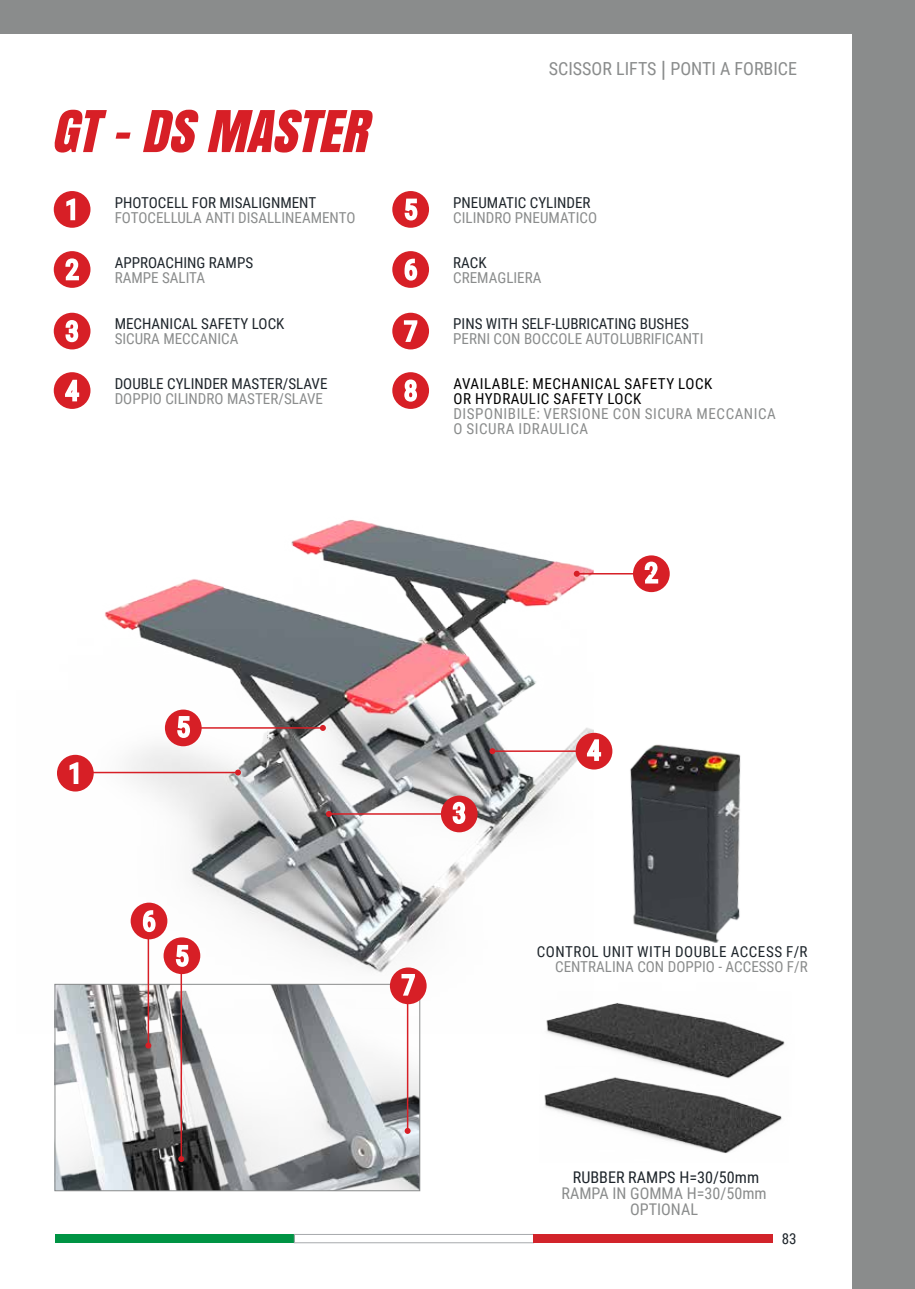
<style>
.page{position:relative;width:915px;height:1289px;background:#fff}
.page>*{position:absolute;margin:0;border:0;box-sizing:border-box;transform-origin:0 0}
.t1{font:italic 54px "Anton";color:#d71f26}
.t2{font:18px "Roboto Condensed";color:#8a8c8c}
.t3{font:16.05px/16px "Roboto Condensed";color:#8a8c8c;text-align:center}
.t4{font:16.05px "Roboto Condensed";color:#1e252b}
.t5{font:15px "Roboto Condensed";color:#8a8c8c}
.t6{font:15px "Roboto Condensed";color:#1e252b}
.t7{font:15px/15px "Roboto Condensed";letter-spacing:.035em;color:#8a8c8c}
.t8{font:15px/15px "Roboto Condensed";letter-spacing:.035em;color:#000}
.s1{font-size:22.5px}
</style>
<div class="page">
<div style="left:0;top:0;width:892px;height:34px;background:#8a8c8c"></div>
<div style="left:55px;top:1234px;width:239px;height:8px;background:#009444"></div>
<div style="left:294px;top:1234px;width:239px;height:8px;border:1px solid #a7a9ac"></div>
<div style="left:533px;top:1234px;width:239px;height:8px;background:#d2232a"></div>
<div style="left:851px;top:0;width:63px;height:1288px;background:#8a8c8c"></div>
<img style="left:54px;top:519px;width:539px;height:514px">
<img style="left:57px;top:986px;width:361px;height:202px">
<div style="left:55px;top:984px;width:365px;height:206px;border:1px solid #8a8c8c"></div>
<img style="left:610px;top:742px;width:131px;height:201px">
<div style="left:54px;top:191px;width:36px;height:37px;background:#d71f26;border-radius:50%"></div>
<div style="left:54px;top:313px;width:36px;height:36px;background:#d71f26;border-radius:50%"></div>
<div style="left:392px;top:313px;width:37px;height:36px;background:#d71f26;border-radius:50%"></div>
<div style="left:54px;top:251px;width:36px;height:37px;background:#d71f26;border-radius:50%"></div>
<div style="left:392px;top:251px;width:37px;height:37px;background:#d71f26;border-radius:50%"></div>
<svg style="left:66px;top:198px;width:10px;height:23px"></svg>
<svg style="left:65px;top:320px;width:14px;height:23px"></svg>
<svg style="left:403px;top:320px;width:15px;height:22px"></svg>
<svg style="left:65px;top:258px;width:14px;height:23px"></svg>
<svg style="left:404px;top:258px;width:14px;height:23px"></svg>
<div style="left:54px;top:372px;width:36px;height:37px;background:#d71f26;border-radius:50%"></div>
<div style="left:392px;top:191px;width:37px;height:37px;background:#d71f26;border-radius:50%"></div>
<svg style="left:65px;top:379px;width:15px;height:23px"></svg>
<svg style="left:404px;top:198px;width:14px;height:23px"></svg>
<div style="left:392px;top:372px;width:37px;height:37px;background:#d71f26;border-radius:50%"></div>
<svg style="left:404px;top:379px;width:13px;height:23px"></svg>
<div style="left:165px;top:709px;width:36px;height:37px;background:#d71f26;border-radius:50%"></div>
<div style="left:441px;top:795px;width:36px;height:37px;background:#d71f26;border-radius:50%"></div>
<div style="left:575px;top:732px;width:37px;height:37px;background:#d71f26;border-radius:50%"></div>
<div style="left:632px;top:555px;width:37px;height:37px;background:#d71f26;border-radius:50%"></div>
<div style="left:390px;top:967px;width:36px;height:37px;background:#d71f26;border-radius:50%"></div>
<div style="left:131px;top:902px;width:36px;height:37px;background:#d71f26;border-radius:50%"></div>
<div style="left:163px;top:937px;width:37px;height:37px;background:#d71f26;border-radius:50%"></div>
<div style="left:57px;top:754px;width:37px;height:37px;background:#d71f26;border-radius:50%"></div>
<svg style="left:177px;top:716px;width:13px;height:22px"></svg>
<svg style="left:452px;top:801px;width:14px;height:23px"></svg>
<svg style="left:586px;top:739px;width:16px;height:22px"></svg>
<svg style="left:644px;top:561px;width:15px;height:23px"></svg>
<hr style="left:192px;top:727px;width:131px;height:1px;background:#d71f26">
<svg style="left:320px;top:725px;width:6px;height:6px"></svg>
<hr style="left:329px;top:813px;width:130px;height:1px;background:#d71f26">
<svg style="left:326px;top:811px;width:6px;height:6px"></svg>
<hr style="left:492px;top:750px;width:85px;height:2px;background:#d71f26">
<svg style="left:489px;top:748px;width:6px;height:6px"></svg>
<hr style="left:576px;top:573px;width:75px;height:1px;background:#d71f26">
<svg style="left:573px;top:570px;width:6px;height:6px"></svg>
<hr style="left:407px;top:975px;width:1px;height:155px;background:#d71f26">
<svg style="left:404px;top:1127px;width:6px;height:6px"></svg>
<hr style="left:147px;top:910px;width:2px;height:135px;background:#d71f26">
<svg style="left:145px;top:1042px;width:6px;height:6px"></svg>
<hr style="left:180px;top:945px;width:2px;height:213px;background:#d71f26">
<svg style="left:178px;top:1155px;width:6px;height:6px"></svg>
<hr style="left:82px;top:771px;width:156px;height:2px;background:#d71f26">
<svg style="left:235px;top:769px;width:6px;height:6px"></svg>
<svg style="left:401px;top:974px;width:14px;height:22px"></svg>
<svg style="left:142px;top:910px;width:14px;height:23px"></svg>
<svg style="left:175px;top:944px;width:14px;height:23px"></svg>
<svg style="left:69px;top:762px;width:10px;height:22px"></svg>
<img style="left:539px;top:1022px;width:243px;height:132px">
<img style="left:540px;top:948px;width:245px;height:168px">
<p class="t2" style="left:548px;top:56px;width:249px">SCISSOR LIFTS <span class="s1">|</span> PONTI A FORBICE</p>
<h1 class="t1" style="left:51px;top:89px;width:334px">GT -DSMASTER</h1>
<p class="t6" style="left:115px;top:192px;width:203px">PHOTOCELL FOR MISALIGNMENT</p>
<p class="t5" style="left:115px;top:207px;width:242px">FOTOCELLULA ANTI DISALLINEAMENTO</p>
<p class="t6" style="left:453px;top:192px;width:139px">PNEUMATIC CYLINDER</p>
<p class="t5" style="left:453px;top:207px;width:145px">CILINDRO PNEUMATICO</p>
<p class="t6" style="left:115px;top:252px;width:140px">APPROACHING RAMPS</p>
<p class="t5" style="left:115px;top:267px;width:92px">RAMPE SALITA</p>
<p class="t6" style="left:453px;top:252px;width:35px">RACK</p>
<p class="t5" style="left:453px;top:267px;width:90px">CREMAGLIERA</p>
<p class="t6" style="left:115px;top:313px;width:171px">MECHANICAL SAFETY LOCK</p>
<p class="t5" style="left:115px;top:328px;width:125px">SICURA MECCANICA</p>
<p class="t6" style="left:453px;top:313px;width:237px">PINS WITH SELF-LUBRICATING BUSHES</p>
<p class="t5" style="left:453px;top:328px;width:252px">PERNI CON BOCCOLE AUTOLUBRIFICANTI</p>
<p class="t6" style="left:115px;top:373px;width:214px">DOUBLE CYLINDER MASTER/SLAVE</p>
<p class="t5" style="left:115px;top:388px;width:210px">DOPPIO CILINDRO MASTER/SLAVE</p>
<p class="t8" style="left:453px;top:375px;width:260px">AVAILABLE: MECHANICAL SAFETY LOCK<br>OR HYDRAULIC SAFETY LOCK</p>
<p class="t7" style="left:453px;top:405px;width:324px">DISPONIBILE: VERSIONE CON SICURA MECCANICA<br>O SICURA IDRAULICA</p>
<p class="t6" style="left:536px;top:941px;width:10px">CONTROL</p>
<p class="t6" style="left:602px;top:941px;width:9px">UNIT</p>
<p class="t6" style="left:637px;top:941px;width:10px">WITH</p>
<p class="t6" style="left:674px;top:941px;width:10px">DOUBLE</p>
<p class="t6" style="left:730px;top:941px;width:10px">ACCESS</p>
<p class="t6" style="left:785px;top:941px;width:19px">F/R</p>
<p class="t5" style="left:555px;top:956px;width:254px">CENTRALINA CON DOPPIO - ACCESSO F/R</p>
<p class="t4" style="left:572px;top:1165px;width:188px">RUBBER RAMPS H=30/50MM</p>
<p class="t3" style="left:561px;top:1184px;width:207px">RAMPA IN GOMMA H=30/50MM<br>OPTIONAL</p>
<p class="t6" style="left:781px;top:1228px;width:16px">83</p>
</div>
